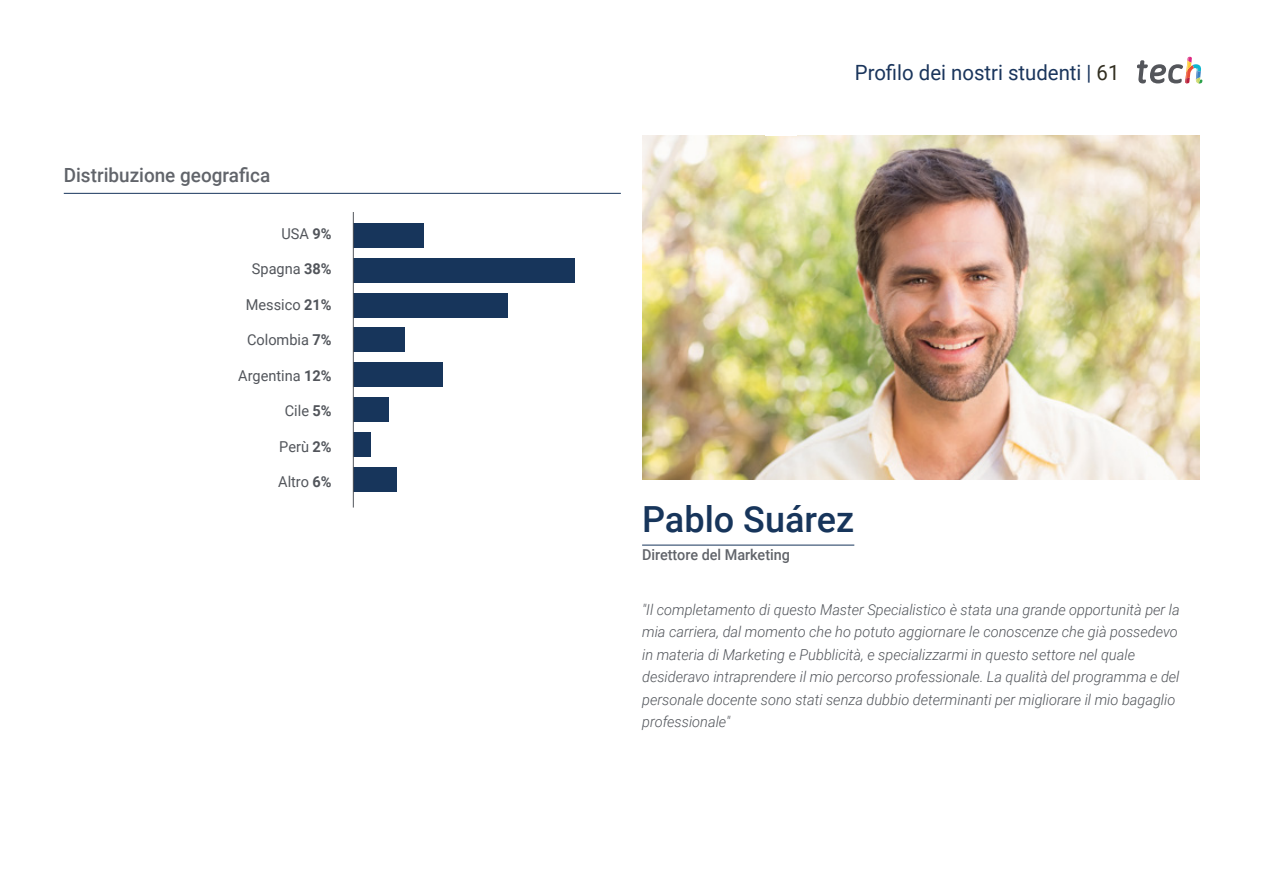
<style>
.page{position:relative;width:1263px;height:893px;background:#fff}
.page>*{position:absolute;margin:0;border:0;box-sizing:border-box;transform-origin:0 0}
.t1{font:500 36px "Roboto";color:#17355b}
.t2{font:21px "Roboto";color:#1a355c}
.t3{font:500 19.5px "Roboto";color:#61646a}
.t4{font:italic 300 15px/22.5px "Roboto";color:#52555b}
.t5{font:15px "Roboto";color:#52555b}
.t6{font:500 15px "Roboto";color:#61646a;scale:.96 1}
.s1{font-weight:700}
.s2{color:#312e20}
</style>
<div class="page">
<hr style="left:642px;top:545px;width:212px;height:1px;background:#17355b">
<img style="left:642px;top:136px;width:557px;height:343px">
<svg style="left:1137px;top:57px;width:65px;height:27px"></svg>
<hr style="left:64px;top:193px;width:557px;height:1px;background:#17355b">
<div style="left:353px;top:223px;width:70px;height:25px;background:#17355b"></div>
<div style="left:353px;top:397px;width:35px;height:25px;background:#17355b"></div>
<div style="left:353px;top:258px;width:222px;height:25px;background:#17355b"></div>
<div style="left:353px;top:432px;width:17px;height:25px;background:#17355b"></div>
<div style="left:353px;top:293px;width:155px;height:24px;background:#17355b"></div>
<div style="left:353px;top:467px;width:43px;height:24px;background:#17355b"></div>
<div style="left:353px;top:327px;width:51px;height:25px;background:#17355b"></div>
<div style="left:354px;top:362px;width:89px;height:25px;background:#17355b"></div>
<hr style="left:353px;top:212px;width:1px;height:296px;background:#52555b">
<h3 class="t3" style="left:64px;top:161px;width:208px">Distribuzione geografica</h3>
<p class="t5" style="left:281px;top:223px;width:52px">USA <span class="s1">9%</span></p>
<p class="t5" style="left:252px;top:258px;width:81px">Spagna <span class="s1">38%</span></p>
<p class="t5" style="left:246px;top:294px;width:87px">Messico <span class="s1">21%</span></p>
<p class="t5" style="left:247px;top:329px;width:86px">Colombia <span class="s1">7%</span></p>
<p class="t5" style="left:238px;top:365px;width:95px">Argentina <span class="s1">12%</span></p>
<p class="t5" style="left:285px;top:400px;width:48px">Cile <span class="s1">5%</span></p>
<p class="t5" style="left:279px;top:436px;width:54px">Perù <span class="s1">2%</span></p>
<p class="t5" style="left:278px;top:471px;width:55px">Altro <span class="s1">6%</span></p>
<h2 class="t2" style="left:855px;top:57px;width:266px">Profilo dei nostri studenti | <span class="s2">61</span></h2>
<h1 class="t1" style="left:642px;top:494px;width:214px">Pablo Suárez</h1>
<p class="t6" style="left:642px;top:544px;width:156px">Direttore del Marketing</p>
<p class="t4" style="left:642px;top:598px;width:539px">"Il completamento di questo Master Specialistico è stata una grande opportunità per la mia carriera, dal momento che ho potuto aggiornare le conoscenze che già possedevo in materia di Marketing e Pubblicità, e specializzarmi in questo settore nel quale desideravo intraprendere il mio percorso professionale. La qualità del programma e del personale docente sono stati senza dubbio determinanti per migliorare il mio bagaglio professionale"</p>
</div>
